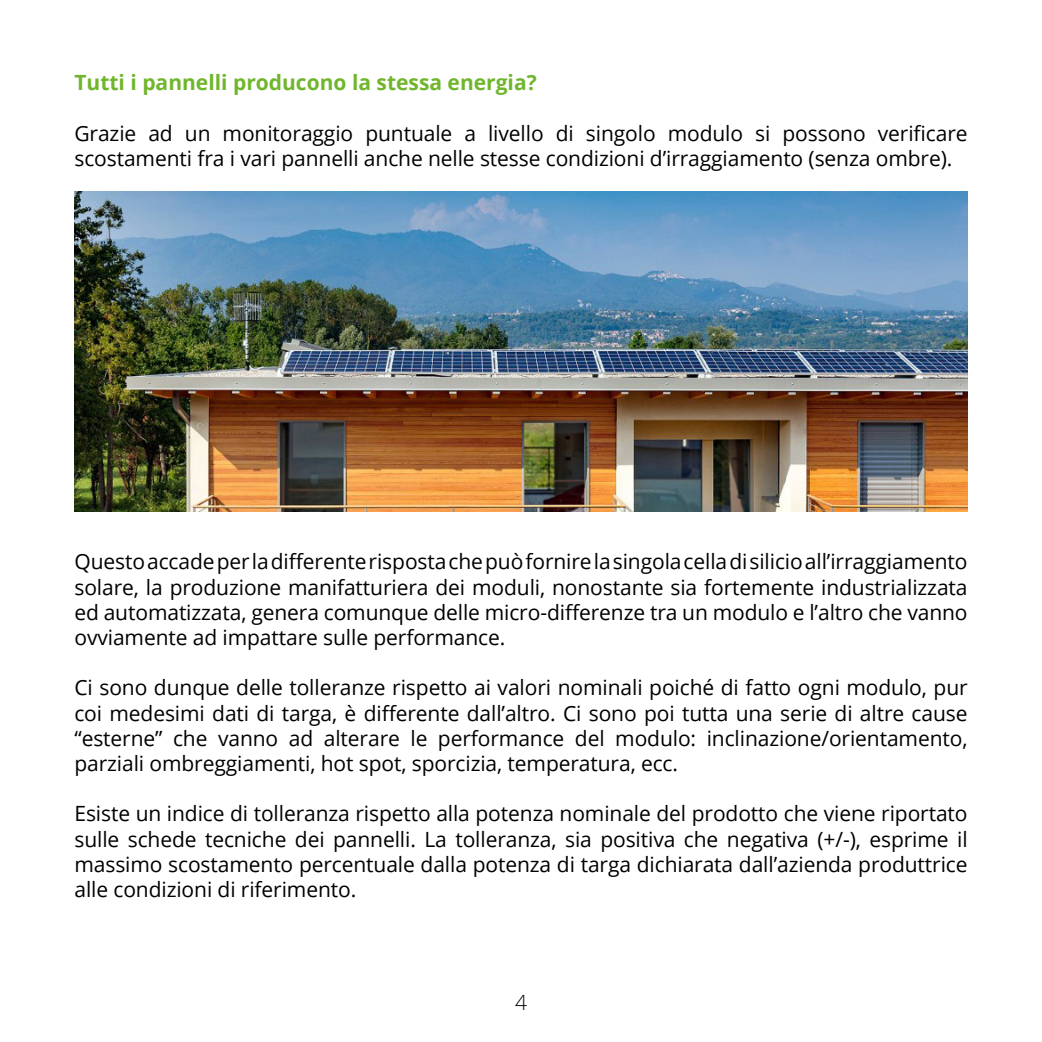
<style>
.page{position:relative;width:1042px;height:1042px;background:#fff}
.page>*{position:absolute;margin:0;border:0;box-sizing:border-box;transform-origin:0 0}
.t1{font:21px/25.2px "Open Sans";letter-spacing:-.005em;color:#000;text-align:justify}
.t2{font:700 21px "Open Sans";color:#70b62c}
.t3{font:300 21px "Open Sans";color:#000}
</style>
<div class="page">
<img style="left:74px;top:191px;width:893px;height:320px">
<p class="t2" style="left:74px;top:68px;width:464px">Tutti i pannelli producono la stessa energia?</p>
<p class="t1" style="left:74px;top:120px;width:894px">Grazie ad un monitoraggio puntuale a livello di singolo modulo si possono verificare scostamenti fra i vari pannelli anche nelle stesse condizioni d’irraggiamento (senza ombre).</p>
<p class="t1" style="left:74px;top:549px;width:894px">Questo accade per la differente risposta che può fornire la singola cella di silicio all’irraggiamento solare, la produzione manifatturiera dei moduli, nonostante sia fortemente industrializzata ed automatizzata, genera comunque delle micro-differenze tra un modulo e l’altro che vanno ovviamente ad impattare sulle performance.</p>
<p class="t1" style="left:74px;top:675px;width:895px">Ci sono dunque delle tolleranze rispetto ai valori nominali poiché di fatto ogni modulo, pur coi medesimi dati di targa, è differente dall’altro. Ci sono poi tutta una serie di altre cause “esterne” che vanno ad alterare le performance del modulo: inclinazione/orientamento, parziali ombreggiamenti, hot spot, sporcizia, temperatura, ecc.</p>
<p class="t1" style="left:74px;top:801px;width:895px">Esiste un indice di tolleranza rispetto alla potenza nominale del prodotto che viene riportato sulle schede tecniche dei pannelli. La tolleranza, sia positiva che negativa (+/-), esprime il massimo scostamento percentuale dalla potenza di targa dichiarata dall’azienda produttrice alle condizioni di riferimento.</p>
<p class="t3" style="left:515px;top:988px;width:13px">4</p>
</div>
